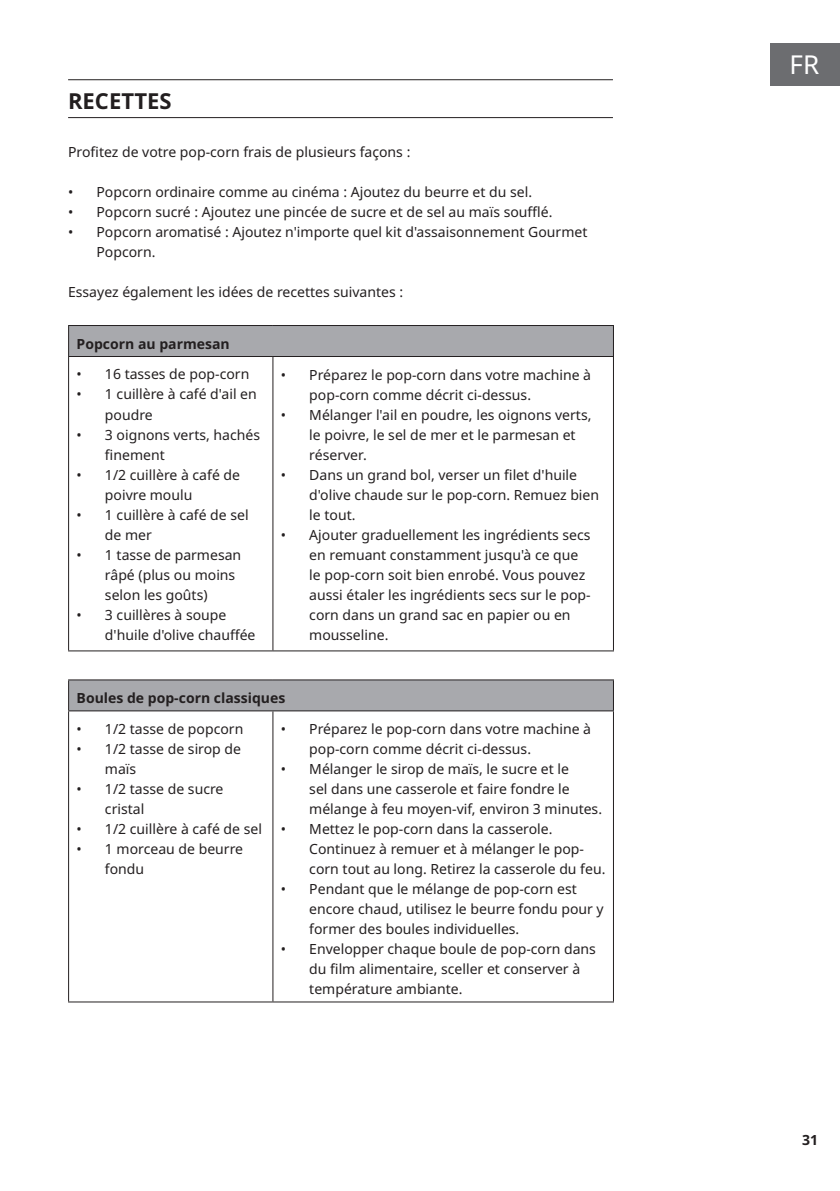
<style>
.page{position:relative;width:840px;height:1191px;background:#fff}
.page>*{position:absolute;margin:0;border:0;box-sizing:border-box;transform-origin:0 0}
.t1{font:26px "Noto Sans";color:#fff}
.t2{font:700 22px "Noto Sans";color:#231f20}
.t3{font:14px/20px "Noto Sans";color:#231f20}
.t4{font:700 14px "Noto Sans";color:#231f20}
</style>
<div class="page">
<div style="left:770px;top:43px;width:69px;height:42px;background:#6c6d70"></div>
<hr style="left:68px;top:79px;width:544px;height:1px;background:#231f20">
<hr style="left:68px;top:117px;width:544px;height:1px;background:#231f20">
<div style="left:69px;top:325px;width:544px;height:31px;background:#a8a9ad"></div>
<hr style="left:68px;top:325px;width:205px;height:1px;background:#231f20">
<hr style="left:68px;top:326px;width:1px;height:30px;background:#231f20">
<hr style="left:273px;top:325px;width:340px;height:1px;background:#231f20">
<hr style="left:612px;top:326px;width:1px;height:30px;background:#231f20">
<hr style="left:68px;top:356px;width:205px;height:1px;background:#231f20">
<hr style="left:68px;top:357px;width:1px;height:293px;background:#231f20">
<hr style="left:273px;top:356px;width:340px;height:1px;background:#231f20">
<hr style="left:272px;top:357px;width:1px;height:293px;background:#231f20">
<hr style="left:612px;top:357px;width:1px;height:293px;background:#231f20">
<hr style="left:68px;top:650px;width:205px;height:1px;background:#231f20">
<hr style="left:273px;top:650px;width:340px;height:1px;background:#231f20">
<div style="left:69px;top:680px;width:544px;height:31px;background:#a8a9ad"></div>
<hr style="left:68px;top:679px;width:205px;height:1px;background:#231f20">
<hr style="left:68px;top:680px;width:1px;height:30px;background:#231f20">
<hr style="left:273px;top:679px;width:340px;height:1px;background:#231f20">
<hr style="left:612px;top:680px;width:1px;height:30px;background:#231f20">
<hr style="left:68px;top:710px;width:205px;height:1px;background:#231f20">
<hr style="left:68px;top:711px;width:1px;height:290px;background:#231f20">
<hr style="left:273px;top:710px;width:340px;height:1px;background:#231f20">
<hr style="left:272px;top:711px;width:1px;height:290px;background:#231f20">
<hr style="left:612px;top:711px;width:1px;height:290px;background:#231f20">
<hr style="left:68px;top:1001px;width:205px;height:1px;background:#231f20">
<hr style="left:273px;top:1001px;width:340px;height:1px;background:#231f20">
<h2 class="t2" style="left:68px;top:85px;width:105px">RECETTES</h2>
<p class="t3" style="left:68px;top:142px;width:343px">Profitez de votre pop-corn frais de plusieurs façons :</p>
<p class="t3" style="left:68px;top:182px;width:465px">• Popcorn ordinaire comme au cinéma : Ajoutez du beurre et du sel.</p>
<p class="t3" style="left:68px;top:202px;width:485px">• Popcorn sucré : Ajoutez une pincée de sucre et de sel au maïs soufflé.</p>
<p class="t3" style="left:96px;top:222px;width:492px;text-indent:-28px">• Popcorn aromatisé : Ajoutez n'importe quel kit d'assaisonnement Gourmet<br>Popcorn.</p>
<p class="t3" style="left:68px;top:282px;width:336px">Essayez également les idées de recettes suivantes :</p>
<p class="t4" style="left:77px;top:333px;width:154px">Popcorn au parmesan</p>
<p class="t3" style="left:77px;top:365px;width:174px">• 16 tasses de pop-corn</p>
<p class="t3" style="left:105px;top:385px;width:153px;text-indent:-28px">• 1 cuillère à café d'ail en poudre</p>
<p class="t3" style="left:105px;top:425px;width:156px;text-indent:-28px">• 3 oignons verts, hachés finement</p>
<p class="t3" style="left:105px;top:465px;width:136px;text-indent:-28px">• 1/2 cuillère à café de poivre moulu</p>
<p class="t3" style="left:105px;top:505px;width:145px;text-indent:-28px">• 1 cuillère à café de sel de mer</p>
<p class="t3" style="left:105px;top:545px;width:138px;text-indent:-28px">• 1 tasse de parmesan râpé (plus ou moins selon les goûts)</p>
<p class="t3" style="left:105px;top:605px;width:152px;text-indent:-28px">• 3 cuillères à soupe d'huile d'olive chauffée</p>
<p class="t3" style="left:309px;top:365px;width:283px;text-indent:-28px">• Préparez le pop-corn dans votre machine à pop-corn comme décrit ci-dessus.</p>
<p class="t3" style="left:309px;top:405px;width:283px;text-indent:-28px">• Mélanger l'ail en poudre, les oignons verts, le poivre, le sel de mer et le parmesan et réserver.</p>
<p class="t3" style="left:309px;top:465px;width:291px;text-indent:-28px">• Dans un grand bol, verser un filet d'huile d'olive chaude sur le pop-corn. Remuez bien le tout.</p>
<p class="t3" style="left:309px;top:525px;width:282px;text-indent:-28px">• Ajouter graduellement les ingrédients secs en remuant constamment jusqu'à ce que le pop-corn soit bien enrobé. Vous pouvez aussi étaler les ingrédients secs sur le pop&shy;corn dans un grand sac en papier ou en mousseline.</p>
<p class="t4" style="left:77px;top:688px;width:210px">Boules de pop-corn classiques</p>
<p class="t3" style="left:77px;top:719px;width:168px">• 1/2 tasse de popcorn</p>
<p class="t3" style="left:105px;top:739px;width:137px;text-indent:-28px">• 1/2 tasse de sirop de maïs</p>
<p class="t3" style="left:105px;top:779px;width:120px;text-indent:-28px">• 1/2 tasse de sucre cristal</p>
<p class="t3" style="left:77px;top:819px;width:187px">• 1/2 cuillère à café de sel</p>
<p class="t3" style="left:105px;top:839px;width:139px;text-indent:-28px">• 1 morceau de beurre fondu</p>
<p class="t3" style="left:309px;top:719px;width:283px;text-indent:-28px">• Préparez le pop-corn dans votre machine à pop-corn comme décrit ci-dessus.</p>
<p class="t3" style="left:309px;top:759px;width:294px;text-indent:-28px">• Mélanger le sirop de maïs, le sucre et le<br>sel dans une casserole et faire fondre le mélange à feu moyen-vif, environ 3 minutes.</p>
<p class="t3" style="left:309px;top:819px;width:297px;text-indent:-28px">• Mettez le pop-corn dans la casserole.<br>Continuez à remuer et à mélanger le pop&shy;corn tout au long. Retirez la casserole du feu.</p>
<p class="t3" style="left:309px;top:879px;width:296px;text-indent:-28px">• Pendant que le mélange de pop-corn est encore chaud, utilisez le beurre fondu pour y former des boules individuelles.</p>
<p class="t3" style="left:309px;top:939px;width:288px;text-indent:-28px">• Envelopper chaque boule de pop-corn dans du film alimentaire, sceller et conserver à température ambiante.</p>
<h1 class="t1" style="left:789px;top:46px;width:31px">FR</h1>
<p class="t4" style="left:801px;top:1130px;width:18px">31</p>
</div>
